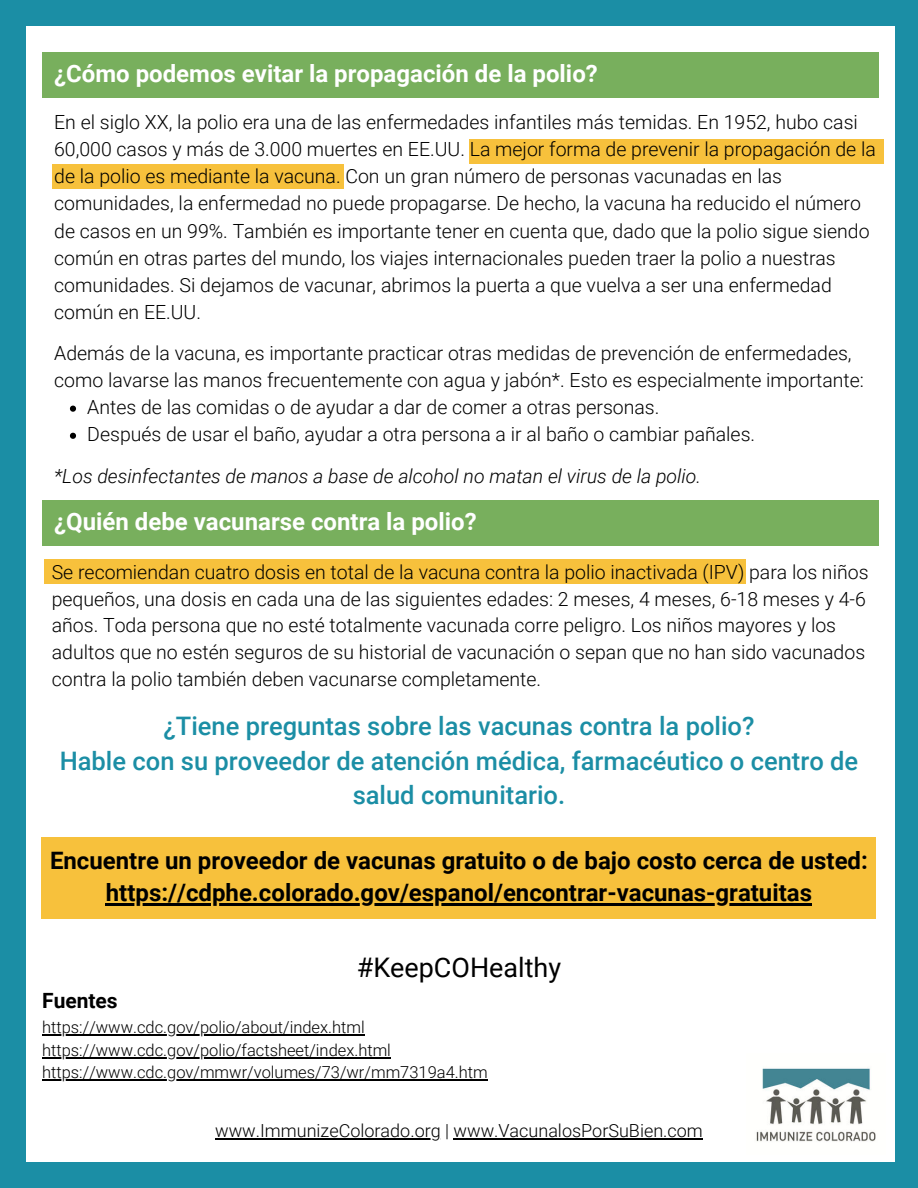
<style>
.page{position:relative;width:918px;height:1188px;background:#fff}
.page>*{position:absolute;margin:0;border:0;box-sizing:border-box;transform-origin:0 0}
.t1{font:27px "Roboto";color:#000}
.t2{font:500 25.5px/34.8px "Roboto";color:#1b8ea5;text-align:center}
.t3{font:700 24px/32.5px "Roboto";color:#000;text-align:center}
.t4{font:700 24px "Roboto";color:#fff}
.t5{font:700 21px "Roboto";color:#000}
.t6{font:300 19.5px/27.2px "Roboto";color:#000}
.t7{font:italic 300 19.5px "Roboto";color:#000}
.t8{font:300 18px "Roboto";color:#000}
.t9{font:300 16.5px/22.5px "Roboto";color:#000}
</style>
<div class="page">
<div style="left:0;top:0;width:918px;height:25px;background:#1b8ea5"></div>
<div style="left:0;top:1163px;width:918px;height:25px;background:#1b8ea5"></div>
<div style="left:0;top:0;width:26px;height:1175px;background:#1b8ea5"></div>
<div style="left:895px;top:0;width:23px;height:1175px;background:#1b8ea5"></div>
<img style="left:756px;top:1068px;width:120px;height:74px">
<div style="left:44px;top:560px;width:702px;height:24px;background:#f7c13c"></div>
<div style="left:42px;top:501px;width:836px;height:45px;background:#78af5d"></div>
<div style="left:42px;top:837px;width:834px;height:81px;background:#f7c13c"></div>
<hr style="left:42px;top:1035px;width:323px;height:1px;background:#000">
<hr style="left:42px;top:1057px;width:349px;height:1px;background:#000">
<hr style="left:42px;top:1080px;width:446px;height:1px;background:#000">
<hr style="left:215px;top:1138px;width:226px;height:1px;background:#000">
<hr style="left:454px;top:1138px;width:249px;height:1px;background:#000">
<hr style="left:106px;top:904px;width:706px;height:2px;background:#000">
<div style="left:469px;top:140px;width:414px;height:24px;background:#f7c13c"></div>
<div style="left:52px;top:164px;width:292px;height:24px;background:#f7c13c"></div>
<svg style="left:70px;top:406px;width:6px;height:6px"></svg>
<svg style="left:70px;top:433px;width:6px;height:6px"></svg>
<div style="left:42px;top:52px;width:836px;height:45px;background:#78af5d"></div>
<p class="t4" style="left:54px;top:57px;width:545px">¿Cómo podemos evitar la propagación de la polio?</p>
<p class="t6" style="left:54px;top:108px;width:823px">En el siglo XX, la polio era una de las enfermedades infantiles más temidas. En 1952, hubo casi 60,000 casos y más de 3.000 muertes en EE.UU. La mejor forma de prevenir la propagación de la de la polio es mediante la vacuna. Con un gran número de personas vacunadas en las comunidades, la enfermedad no puede propagarse. De hecho, la vacuna ha reducido el número de casos en un 99%. También es importante tener en cuenta que, dado que la polio sigue siendo común en otras partes del mundo, los viajes internacionales pueden traer la polio a nuestras comunidades. Si dejamos de vacunar, abrimos la puerta a que vuelva a ser una enfermedad común en EE.UU.</p>
<p class="t6" style="left:54px;top:339px;width:799px">Además de la vacuna, es importante practicar otras medidas de prevención de enfermedades,</p>
<p class="t6" style="left:54px;top:366px;width:811px">como lavarse las manos frecuentemente con agua y jabón*. Esto es especialmente importante:</p>
<p class="t6" style="left:87px;top:393px;width:574px">Antes de las comidas o de ayudar a dar de comer a otras personas.</p>
<p class="t6" style="left:87px;top:420px;width:669px">Después de usar el baño, ayudar a otra persona a ir al baño o cambiar pañales.</p>
<p class="t7" style="left:54px;top:462px;width:649px">*Los desinfectantes de manos a base de alcohol no matan el virus de la polio.</p>
<p class="t4" style="left:54px;top:504px;width:424px">¿Quién debe vacunarse contra la polio?</p>
<p class="t6" style="left:52px;top:558px;width:818px">Se recomiendan cuatro dosis en total de la vacuna contra la polio inactivada (IPV) para los niños pequeños, una dosis en cada una de las siguientes edades: 2 meses, 4 meses, 6-18 meses y 4-6 años. Toda persona que no esté totalmente vacunada corre peligro. Los niños mayores y los adultos que no estén seguros de su historial de vacunación o sepan que no han sido vacunados contra la polio también deben vacunarse completamente.</p>
<h2 class="t2" style="left:60px;top:707px;width:800px">¿Tiene preguntas sobre las vacunas contra la polio?<br>Hable con su proveedor de atención médica, farmacéutico o centro de salud comunitario.</h2>
<p class="t3" style="left:50px;top:843px;width:819px">Encuentre un proveedor de vacunas gratuito o de bajo costo cerca de usted: https://cdphe.colorado.gov/espanol/encontrar-vacunas-gratuitas</p>
<h1 class="t1" style="left:357px;top:948px;width:206px">#KeepCOHealthy</h1>
<p class="t5" style="left:42px;top:985px;width:77px">Fuentes</p>
<p class="t9" style="left:42px;top:1016px;width:447px">https://www.cdc.gov/polio/about/index.html https://www.cdc.gov/polio/factsheet/index.html https://www.cdc.gov/mmwr/volumes/73/wr/mm7319a4.htm</p>
<p class="t8" style="left:215px;top:1118px;width:489px">www.ImmunizeColorado.org | www.VacunalosPorSuBien.com</p>
</div>
